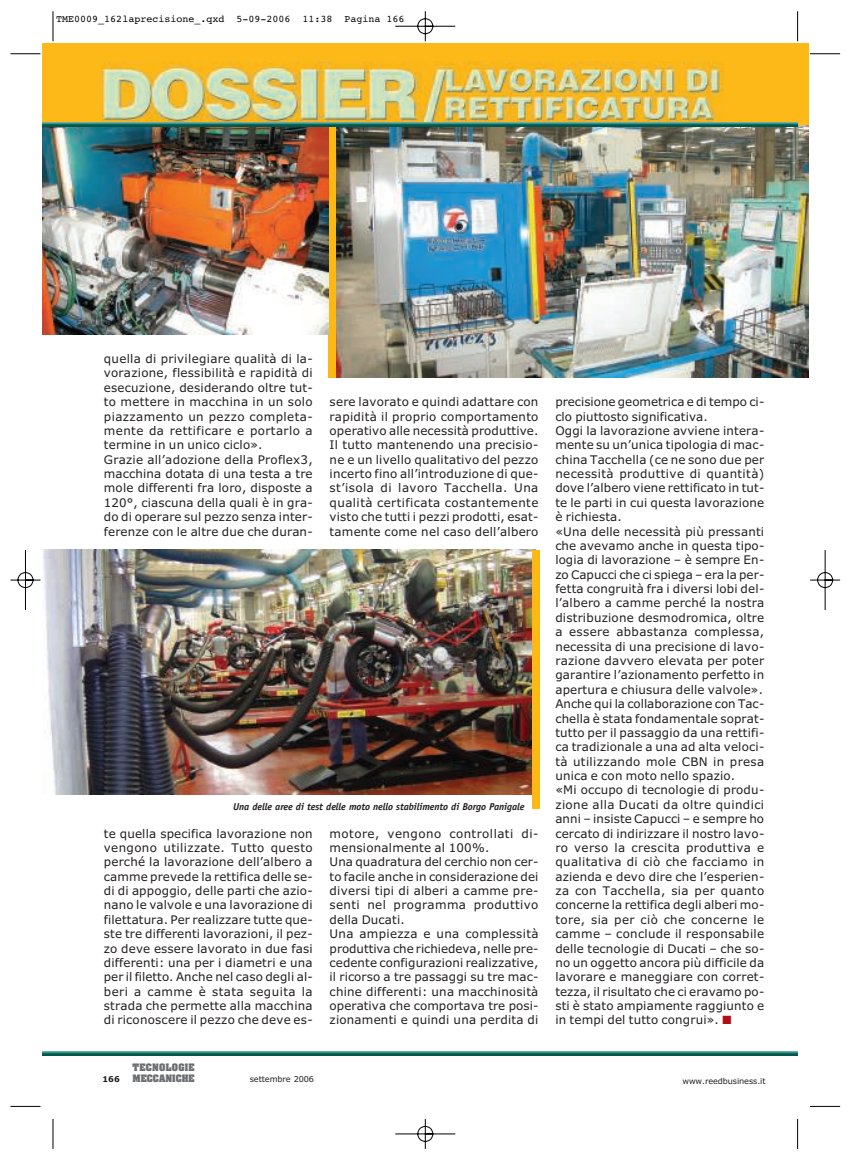
<style>
.page{position:relative;width:851px;height:1159px;background:#fff}
.page>*{position:absolute;margin:0;border:0;box-sizing:border-box;transform-origin:0 0}
.t1{font:11.88px/14.4px "Verdana";letter-spacing:.015em;color:#231f20}
.t2{font:italic 700 10px "Officina Sans";letter-spacing:-.01em;color:#231f20}
.t3{font:10px "Courier";color:#000}
.t4{font:700 8.75px/10.6px "Aachen";letter-spacing:.015em;color:#6c6d70}
.t5{font:8.12px "Verdana";letter-spacing:-.01em;color:#231f20}
.t6{font:700 8.12px "Verdana";color:#231f20}
.s1{color:#b00d15}
</style>
<div class="page">
<img style="left:10px;top:11px;width:830px;height:1138px">
<p class="t3" style="left:56px;top:16px;width:350px">TME0009_162laprecisione_.qxd 5-09-2006 11:38 Pagina 166</p>
<p class="t1" style="left:104px;top:352px;width:210px">quella di privilegiare qualità di la&shy;vorazione, flessibilità e rapidità di esecuzione, desiderando oltre tut&shy;to mettere in macchina in un solo piazzamento un pezzo completa&shy;mente da rettificare e portarlo a termine in un unico ciclo».<br>Grazie all’adozione della Proflex3, macchina dotata di una testa a tre mole differenti fra loro, disposte a 120°, ciascuna della quali è in gra&shy;do di operare sul pezzo senza inter&shy;ferenze con le altre due che duran-</p>
<p class="t1" style="left:329px;top:396px;width:210px;text-align:justify">sere lavorato e quindi adattare con rapidità il proprio comportamento operativo alle necessità produttive.<br>Il tutto mantenendo una precisio&shy;ne e un livello qualitativo del pezzo incerto fino all’introduzione di que&shy;st’isola di lavoro Tacchella. Una qualità certificata costantemente visto che tutti i pezzi prodotti, esat&shy;tamente come nel caso dell’albero</p>
<p class="t2" style="left:233px;top:802px;width:293px">Una delle aree di test delle moto nello stabilimento di Borgo Panigale</p>
<p class="t1" style="left:104px;top:827px;width:210px;text-align:justify">te quella specifica lavorazione non vengono utilizzate. Tutto questo perché la lavorazione dell’albero a camme prevede la rettifica delle se&shy;di di appoggio, delle parti che azio&shy;nano le valvole e una lavorazione di filettatura. Per realizzare tutte que&shy;ste tre differenti lavorazioni, il pez&shy;zo deve essere lavorato in due fasi differenti: una per i diametri e una per il filetto. Anche nel caso degli al&shy;beri a camme è stata seguita la strada che permette alla macchina di riconoscere il pezzo che deve es-</p>
<p class="t1" style="left:329px;top:827px;width:210px">motore, vengono controllati di&shy;mensionalmente al 100%.<br>Una quadratura del cerchio non cer&shy;to facile anche in considerazione dei diversi tipi di alberi a camme pre&shy;senti nel programma produttivo della Ducati.<br>Una ampiezza e una complessità produttiva che richiedeva, nelle pre&shy;cedente configurazioni realizzative, il ricorso a tre passaggi su tre mac&shy;chine differenti: una macchinosità operativa che comportava tre posi&shy;zionamenti e quindi una perdita di</p>
<p class="t1" style="left:555px;top:396px;width:210px">precisione geometrica e di tempo ci&shy;clo piuttosto significativa.<br>Oggi la lavorazione avviene intera&shy;mente su un’unica tipologia di mac&shy;china Tacchella (ce ne sono due per necessità produttive di quantità) dove l’albero viene rettificato in tut&shy;te le parti in cui questa lavorazione è richiesta.<br>«Una delle necessità più pressanti che avevamo anche in questa tipo&shy;logia di lavorazione – è sempre En&shy;zo Capucci che ci spiega – era la per&shy;fetta congruità fra i diversi lobi del&shy;l’albero a camme perché la nostra distribuzione desmodromica, oltre a essere abbastanza complessa, necessita di una precisione di lavo&shy;razione davvero elevata per poter garantire l’azionamento perfetto in apertura e chiusura delle valvole».<br>Anche qui la collaborazione con Tac&shy;chella è stata fondamentale soprat&shy;tutto per il passaggio da una rettifi&shy;ca tradizionale a una ad alta veloci&shy;tà utilizzando mole CBN in presa unica e con moto nello spazio.<br>«Mi occupo di tecnologie di produ&shy;zione alla Ducati da oltre quindici anni – insiste Capucci – e sempre ho cercato di indirizzare il nostro lavo&shy;ro verso la crescita produttiva e qualitativa di ciò che facciamo in azienda e devo dire che l’esperien&shy;za con Tacchella, sia per quanto concerne la rettifica degli alberi mo&shy;tore, sia per ciò che concerne le camme – conclude il responsabile delle tecnologie di Ducati – che so&shy;no un oggetto ancora più difficile da lavorare e maneggiare con corret&shy;tezza, il risultato che ci eravamo po&shy;sti è stato ampiamente raggiunto e in tempi del tutto congrui». <span class="s1">■</span></p>
<p class="t4" style="left:132px;top:1063px;width:64px">TECNOLOGIE<br>MECCANICHE</p>
<p class="t6" style="left:103px;top:1076px;width:19px">166</p>
<p class="t5" style="left:250px;top:1075px;width:66px">settembre 2006</p>
<p class="t5" style="left:682px;top:1077px;width:85px">www.reedbusiness.it</p>
</div>
